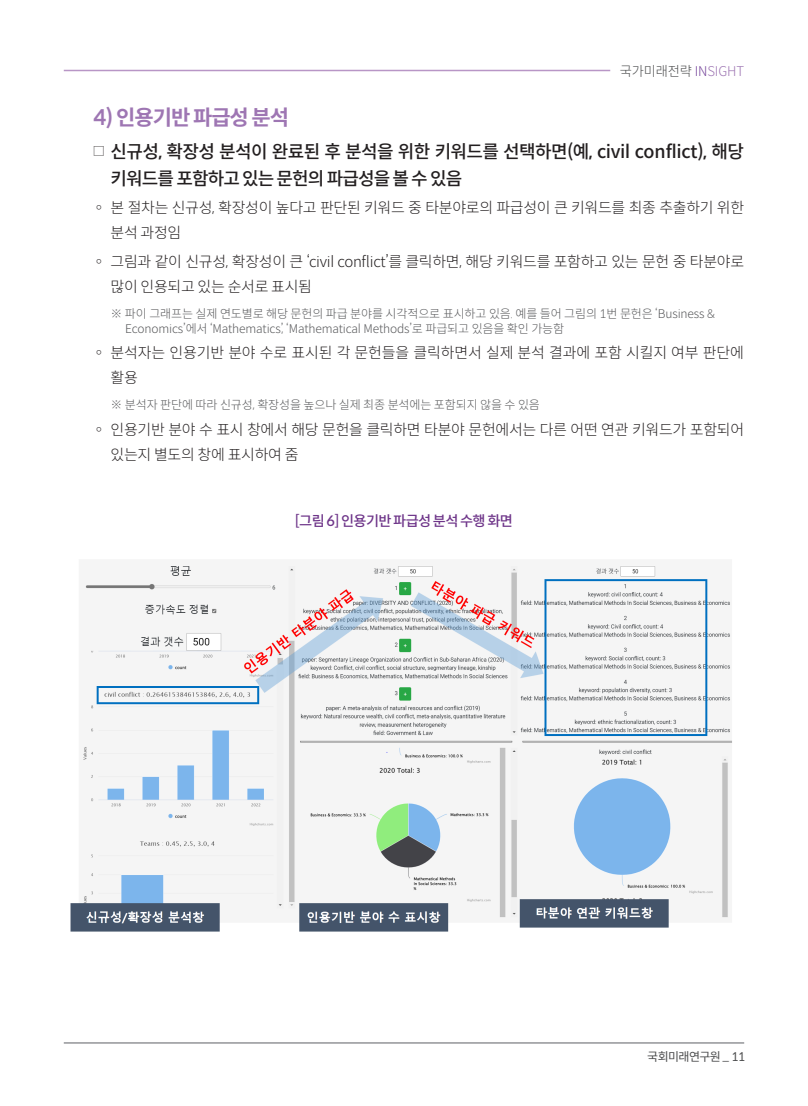
<style>
.page{position:relative;width:808px;height:1106px;background:#fff}
.page>*{position:absolute;margin:0;border:0;box-sizing:border-box;transform-origin:0 0}
._1_-14pt{font:700 21px "Spoqa Han Sans Neo";letter-spacing:-.05em;color:#9e76b3}
.t1{font:500 18px/27px "Spoqa Han Sans Neo";letter-spacing:-.035em;color:#231f20}
.t2{font:300 15px/24.8px "Spoqa Han Sans Neo";letter-spacing:-.02em;color:#231f20}
.그림_표제목{font:500 14.25px "Spoqa Han Sans Neo";letter-spacing:-.05em;color:#6e3589}
.t3{font:300 13.5px "Spoqa Han Sans Neo";letter-spacing:-.01em;color:#4b4c4d}
.자료-출처{font:300 12px/14.4px "Spoqa Han Sans Neo";letter-spacing:-.01em;color:#57585a}
.t4{font:12px "Spoqa Han Sans Neo";letter-spacing:-.05em;color:#4b4c4d}
.s1{color:#74439a}
.s2{color:#9e76b3}
</style>
<div class="page">
<hr style="left:64px;top:1042px;width:680px;height:1px;background:#939598">
<hr style="left:64px;top:70px;width:546px;height:1px;background:#b896c6">
<img style="left:70px;top:566px;width:662px;height:365px">
<p class="t3" style="left:620px;top:61px;width:126px">국가미래전략 <span class="s1">IN</span><span class="s2">SIGHT</span></p>
<p class="_1_-14pt" style="left:94px;top:102px;width:197px">4) 인용기반 파급성 분석</p>
<p class="t1" style="left:111px;top:137px;width:635px;text-indent:-17px"><sup>⃞</sup> 신규성, 확장성 분석이 완료된 후 분석을 위한 키워드를 선택하면(예, civil conflict), 해당 키워드를 포함하고 있는 문헌의 파급성을 볼 수 있음</p>
<p class="t2" style="left:111px;top:195px;width:635px;text-indent:-19px">◦ 본 절차는 신규성, 확장성이 높다고 판단된 키워드 중 타분야로의 파급성이 큰 키워드를 최종 추출하기 위한 분석 과정임</p>
<p class="t2" style="left:111px;top:249px;width:635px;text-indent:-19px">◦ 그림과 같이 신규성, 확장성이 큰 ‘civil conflict’를 클릭하면, 해당 키워드를 포함하고 있는 문헌 중 타분야로 많이 인용되고 있는 순서로 표시됨</p>
<p class="자료-출처" style="left:125px;top:306px;width:591px;text-indent:-15px">※ 파이 그래프는 실제 연도별로 해당 문헌의 파급 분야를 시각적으로 표시하고 있음. 예를 들어 그림의 1번 문헌은 ‘Business &amp;<br>Economics’에서 ‘Mathematics’, ‘Mathematical Methods’로 파급되고 있음을 확인 가능함</p>
<p class="t2" style="left:111px;top:340px;width:635px;text-indent:-19px">◦ 분석자는 인용기반 분야 수로 표시된 각 문헌들을 클릭하면서 실제 분석 결과에 포함 시킬지 여부 판단에 활용</p>
<p class="자료-출처" style="left:111px;top:397px;width:431px">※ 분석자 판단에 따라 신규성, 확장성을 높으나 실제 최종 분석에는 포함되지 않을 수 있음</p>
<p class="t2" style="left:111px;top:417px;width:635px;text-indent:-19px">◦ 인용기반 분야 수 표시 창에서 해당 문헌을 클릭하면 타분야 문헌에서는 다른 어떤 연관 키워드가 포함되어 있는지 별도의 창에 표시하여 줌</p>
<p class="그림_표제목" style="left:295px;top:510px;width:220px">[그림 6] 인용기반 파급성 분석 수행 화면</p>
<p class="t4" style="left:647px;top:1048px;width:100px">국회미래연구원 _ 11</p>
</div>
